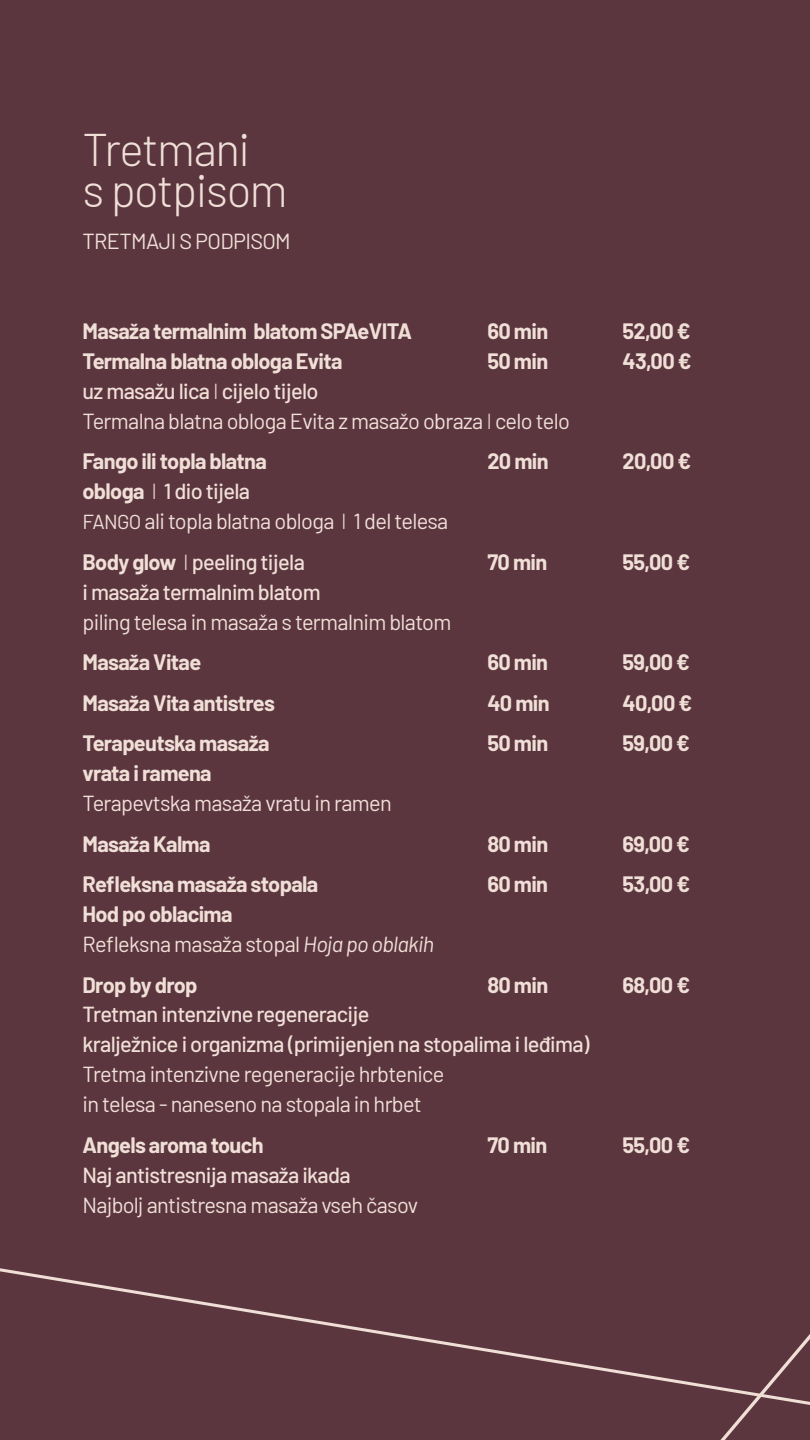
<style>
.page{position:relative;width:810px;height:1440px;background:#5b363e}
.page>*{position:absolute;margin:0;border:0;box-sizing:border-box;transform-origin:0 0}
.t1{font:300 45.75px/41.2px "Barlow";letter-spacing:-.03em;color:#f0dfd7}
.t2{font:21.75px/30px "Barlow";letter-spacing:-.03em;color:#f0dfd7}
.t3{font:700 21.75px "Barlow";letter-spacing:-.03em;color:#f0dfd7}
.t4{font:500 21.75px/30px "Barlow";letter-spacing:-.03em;color:#f0dfd7}
.s1{font-weight:500}
.s2{font-weight:300}
.s3{font-weight:700}
.s4{font-size:20.25px}
.s5{font-style:italic}
</style>
<div class="page">
<svg style="left:0;top:1268px;width:810px;height:154px"></svg>
<h1 class="t1" style="left:82px;top:126px;width:207px">Tretmani<br>s potpisom</h1>
<p class="t2" style="left:82px;top:224px;width:210px">TRETMAJI S PODPISOM</p>
<p class="t3" style="left:82px;top:315px;width:331px">Masaža termalnim blatom SPAeVITA</p>
<p class="t3" style="left:488px;top:315px;width:62px">60 min</p>
<p class="t3" style="left:623px;top:315px;width:70px">52,00 €</p>
<p class="t3" style="left:82px;top:345px;width:262px">Termalna blatna obloga Evita</p>
<p class="t3" style="left:487px;top:345px;width:62px">50 min</p>
<p class="t3" style="left:623px;top:345px;width:71px">43,00 €</p>
<p class="t2" style="left:82px;top:374px;width:489px"><span class="s1">uz masažu lica</span> <span class="s2">I</span> <span class="s1">cijelo tijelo<br></span>Termalna blatna obloga Evita z masažo obraza <span class="s2">I</span> celo telo</p>
<p class="t3" style="left:82px;top:445px;width:186px">Fango ili topla blatna</p>
<p class="t3" style="left:487px;top:445px;width:63px">20 min</p>
<p class="t3" style="left:623px;top:445px;width:70px">20,00 €</p>
<p class="t2" style="left:82px;top:475px;width:367px"><span class="s3">obloga</span> <span class="s2">I</span> <span class="s1">1 dio tijela<br></span><span class="s4">FANGO</span> ali topla blatna obloga <span class="s2">I</span> 1 del telesa</p>
<p class="t4" style="left:82px;top:545px;width:224px"><span class="s3">Body glow</span> <span class="s2">I</span> peeling tijela</p>
<p class="t3" style="left:488px;top:546px;width:61px">70 min</p>
<p class="t3" style="left:623px;top:546px;width:69px">55,00 €</p>
<p class="t4" style="left:82px;top:575px;width:240px">i masaža termalnim blatom</p>
<p class="t2" style="left:82px;top:605px;width:370px">piling telesa in masaža s termalnim blatom</p>
<p class="t3" style="left:82px;top:646px;width:120px">Masaža Vitae</p>
<p class="t3" style="left:487px;top:646px;width:62px">60 min</p>
<p class="t3" style="left:623px;top:646px;width:69px">59,00 €</p>
<p class="t3" style="left:82px;top:687px;width:194px">Masaža Vita antistres</p>
<p class="t3" style="left:487px;top:687px;width:64px">40 min</p>
<p class="t3" style="left:623px;top:687px;width:71px">40,00 €</p>
<p class="t3" style="left:82px;top:727px;width:189px">Terapeutska masaža</p>
<p class="t3" style="left:487px;top:727px;width:62px">50 min</p>
<p class="t3" style="left:623px;top:727px;width:69px">59,00 €</p>
<p class="t3" style="left:82px;top:757px;width:131px">vrata i ramena</p>
<p class="t2" style="left:82px;top:787px;width:311px">Terapevtska masaža vratu in ramen</p>
<p class="t3" style="left:82px;top:828px;width:130px">Masaža Kalma</p>
<p class="t3" style="left:487px;top:828px;width:62px">80 min</p>
<p class="t3" style="left:623px;top:828px;width:69px">69,00 €</p>
<p class="t3" style="left:82px;top:868px;width:237px">Refleksna masaža stopala</p>
<p class="t3" style="left:487px;top:868px;width:62px">60 min</p>
<p class="t3" style="left:623px;top:868px;width:69px">53,00 €</p>
<p class="t2" style="left:82px;top:897px;width:353px"><span class="s3">Hod po oblacima<br></span>Refleksna masaža stopal <span class="s5">Hoja po oblakih</span></p>
<p class="t3" style="left:82px;top:969px;width:117px">Drop by drop</p>
<p class="t3" style="left:487px;top:969px;width:62px">80 min</p>
<p class="t3" style="left:623px;top:969px;width:69px">68,00 €</p>
<p class="t4" style="left:82px;top:998px;width:508px">Tretman intenzivne regeneracije<br>kralježnice i organizma (primijenjen na stopalima i leđima)</p>
<p class="t2" style="left:82px;top:1058px;width:364px">Tretma intenzivne regeneracije hrbtenice in telesa - naneseno na stopala in hrbet</p>
<p class="t3" style="left:82px;top:1129px;width:183px">Angels aroma touch</p>
<p class="t3" style="left:487px;top:1129px;width:61px">70 min</p>
<p class="t3" style="left:623px;top:1129px;width:69px">55,00 €</p>
<p class="t4" style="left:82px;top:1158px;width:270px">Naj antistresnija masaža ikada</p>
<p class="t2" style="left:82px;top:1188px;width:337px">Najbolj antistresna masaža vseh časov</p>
</div>
